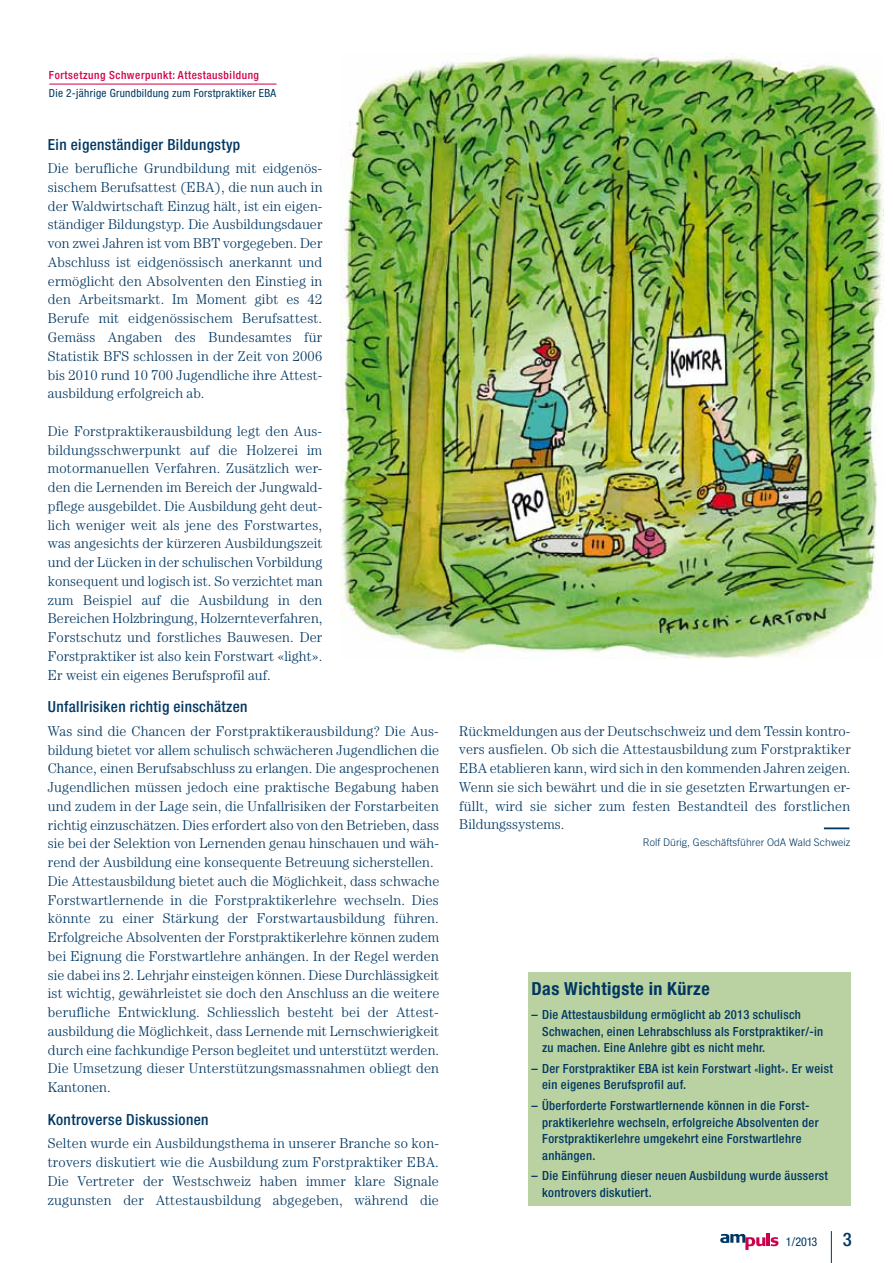
<style>
.page{position:relative;width:893px;height:1263px;background:#fff}
.page>*{position:absolute;margin:0;border:0;box-sizing:border-box;transform-origin:0 0}
.t1{font:500 condensed 18.75px "Helvetica Neue";color:#003762}
.t2{font:700 condensed 18px "Helvetica Neue";letter-spacing:.025em;color:#003762}
.t3{font:500 condensed 15.3px "Helvetica Neue";letter-spacing:.025em;color:#003762}
.t4{font:300 14.25px/18.8px "Century";letter-spacing:.005em;color:#003762;text-align:justify}
.t5{font:500 condensed 12.6px/16.5px "Helvetica Neue";letter-spacing:.025em;color:#003762}
.t6{font:condensed 12.15px "Helvetica Neue";color:#003762}
.t7{font:condensed 11.25px "Helvetica Neue";letter-spacing:.03em;color:#003762}
.t8{font:500 condensed 11.25px "Helvetica Neue";letter-spacing:.05em;color:#d10046}
.t9{font:300 10.5px "Trade Gothic";letter-spacing:.005em;color:#003762}
.s1{font-size:9.6px}
</style>
<div class="page">
<svg style="left:720px;top:1234px;width:45px;height:16px"></svg>
<hr style="left:766px;top:1233px;width:4px;height:13px;background:#cd004b">
<svg style="left:771px;top:1237px;width:7px;height:9px"></svg>
<hr style="left:831px;top:1231px;width:1px;height:32px;background:#003762">
<img style="left:341px;top:54px;width:542px;height:605px">
<hr style="left:49px;top:84px;width:228px;height:1px;background:#d10046">
<hr style="left:824px;top:827px;width:25px;height:2px;background:#003762">
<div style="left:528px;top:972px;width:322px;height:233px;background:#bad2a2"></div>
<p class="t8" style="left:49px;top:68px;width:212px">Fortsetzung Schwerpunkt: Attestausbildung</p>
<p class="t7" style="left:49px;top:86px;width:229px">Die 2-jährige Grundbildung zum Forstpraktiker EBA</p>
<p class="t3" style="left:48px;top:135px;width:194px">Ein eigenständiger Bildungstyp</p>
<p class="t4" style="left:48px;top:159px;width:276px">Die berufliche Grundbildung mit eidgenös&shy;sischem Berufsattest (EBA), die nun auch in der Waldwirtschaft Einzug hält, ist ein eigen&shy;ständiger Bildungstyp. Die Ausbildungsdauer von zwei Jahren ist vom BBT vorgegeben. Der Abschluss ist eidgenössisch anerkannt und ermöglicht den Absolventen den Einstieg in den Arbeitsmarkt. Im Moment gibt es 42<br>Berufe mit eidgenössischem Berufsattest.<br>Gemäss Angaben des Bundesamtes für Statistik BFS schlossen in der Zeit von 2006 bis 2010 rund 10 700 Jugendliche ihre Attest&shy;ausbildung erfolgreich ab.</p>
<p class="t4" style="left:48px;top:421px;width:276px">Die Forstpraktikerausbildung legt den Aus&shy;bildungsschwerpunkt auf die Holzerei im motormanuellen Verfahren. Zusätzlich wer&shy;den die Lernenden im Bereich der Jungwald&shy;pflege ausgebildet. Die Ausbildung geht deut&shy;lich weniger weit als jene des Forstwartes, was angesichts der kürzeren Ausbildungszeit und der Lücken in der schulischen Vorbildung konsequent und logisch ist. So verzichtet man zum Beispiel auf die Ausbildung in den Bereichen Holzbringung, Holzernteverfahren, Forstschutz und forstliches Bauwesen. Der Forstpraktiker ist also kein Forstwart «light».<br>Er weist ein eigenes Berufsprofil auf.</p>
<p class="t3" style="left:48px;top:697px;width:201px">Unfallrisiken richtig einschätzen</p>
<p class="t4" style="left:48px;top:721px;width:393px;text-align:left">Was sind die Chancen der Forstpraktikerausbildung? Die Aus&shy;bildung bietet vor allem schulisch schwächeren Jugendlichen die Chance, einen Berufsabschluss zu erlangen. Die angesprochenen Jugendlichen müssen jedoch eine praktische Begabung haben und zudem in der Lage sein, die Unfallrisiken der Forstarbeiten richtig einzuschätzen. Dies erfordert also von den Betrieben, dass sie bei der Selektion von Lernenden genau hinschauen und wäh&shy;rend der Ausbildung eine konsequente Betreuung sicherstellen.<br>Die Attestausbildung bietet auch die Möglichkeit, dass schwache Forstwartlernende in die Forstpraktikerlehre wechseln. Dies könnte zu einer Stärkung der Forstwartausbildung führen.<br>Erfolgreiche Absolventen der Forstpraktikerlehre können zudem bei Eignung die Forstwartlehre anhängen. In der Regel werden sie dabei ins 2. Lehrjahr einsteigen können. Diese Durchlässigkeit ist wichtig, gewährleistet sie doch den Anschluss an die weitere berufliche Entwicklung. Schliesslich besteht bei der Attest&shy;ausbildung die Möglichkeit, dass Lernende mit Lernschwierigkeit durch eine fachkundige Person begleitet und unterstützt werden.<br>Die Umsetzung dieser Unterstützungsmassnahmen obliegt den Kantonen.</p>
<p class="t3" style="left:48px;top:1110px;width:162px">Kontroverse Diskussionen</p>
<p class="t4" style="left:48px;top:1134px;width:393px">Selten wurde ein Ausbildungsthema in unserer Branche so kon&shy;trovers diskutiert wie die Ausbildung zum Forstpraktiker EBA.<br>Die Vertreter der Westschweiz haben immer klare Signale zugunsten der Attestausbildung abgegeben, während die</p>
<p class="t4" style="left:459px;top:721px;width:393px">Rückmeldungen aus der Deutschschweiz und dem Tessin kontro&shy;vers ausfielen. Ob sich die Attestausbildung zum Forstpraktiker EBA etablieren kann, wird sich in den kommenden Jahren zeigen.<br>Wenn sie sich bewährt und die in sie gesetzten Erwartungen er&shy;füllt, wird sie sicher zum festen Bestandteil des forstlichen Bildungssystems.</p>
<p class="t9" style="left:643px;top:835px;width:209px">Rolf Dürig, Geschäftsführer OdA Wald Schweiz</p>
<p class="t2" style="left:531px;top:978px;width:180px">Das Wichtigste in Kürze</p>
<p class="t5" style="left:542px;top:1006px;width:283px;text-indent:-11px">– Die Attestausbildung ermöglicht ab 2013 schulisch<br>Schwachen, einen Lehrabschluss als Forstpraktiker/-in zu machen. Eine Anlehre gibt es nicht mehr.</p>
<p class="t5" style="left:542px;top:1060px;width:292px;text-indent:-11px">– Der Forstpraktiker EBA ist kein Forstwart <span class="s1">«</span>light<span class="s1">»</span>. Er weist ein eigenes Berufsprofil auf.</p>
<p class="t5" style="left:542px;top:1097px;width:278px;text-indent:-11px">– Überforderte Forstwartlernende können in die Forst&shy;praktikerlehre wechseln, erfolgreiche Absolventen der Forstpraktikerlehre umgekehrt eine Forstwartlehre anhängen.</p>
<p class="t5" style="left:542px;top:1167px;width:287px;text-indent:-11px">– Die Einführung dieser neuen Ausbildung wurde äusserst kontrovers diskutiert.</p>
<p class="t6" style="left:786px;top:1234px;width:33px">1/2013</p>
<h1 class="t1" style="left:843px;top:1228px;width:10px">3</h1>
</div>
